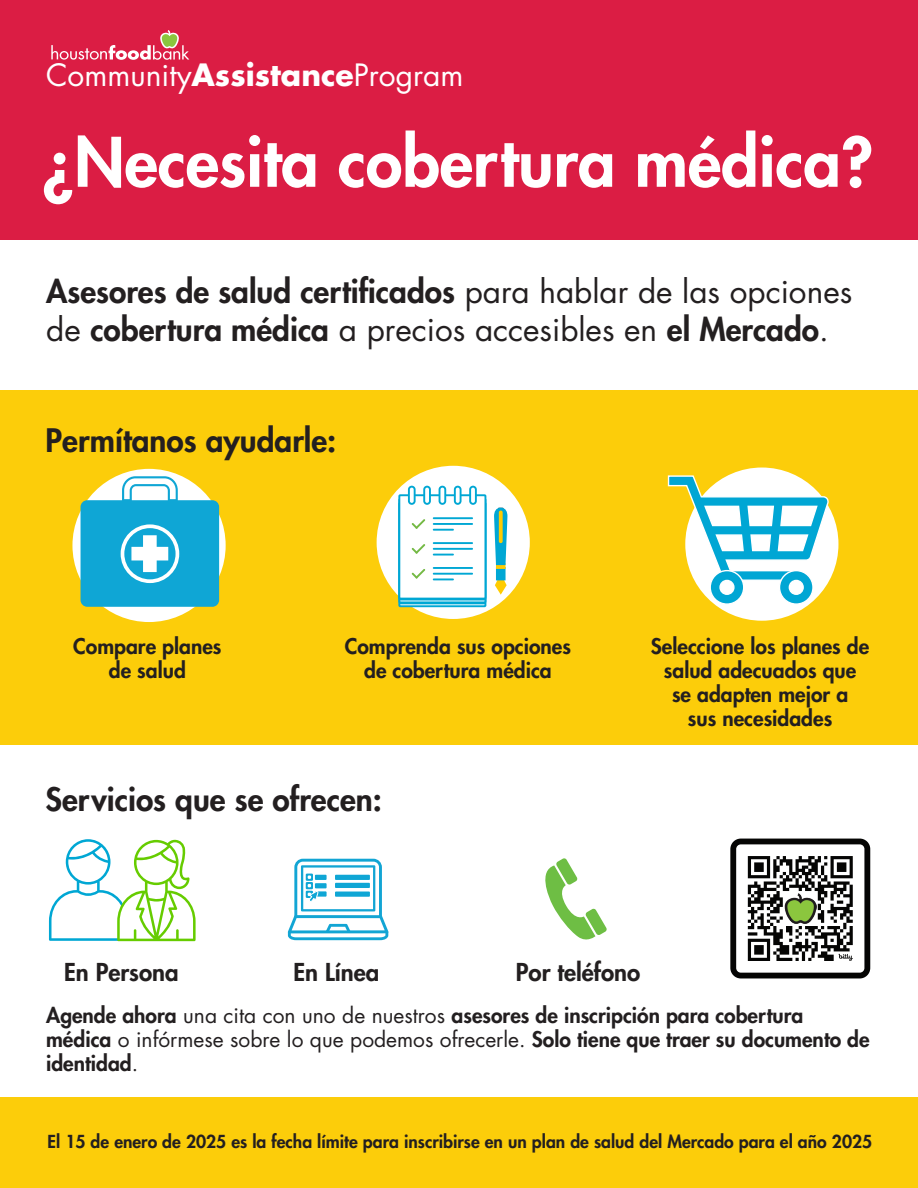
<style>
.page{position:relative;width:918px;height:1188px;background:#fff}
.page>*{position:absolute;margin:0;border:0;box-sizing:border-box;transform-origin:0 0}
.t1{font:800 66.3px "Futura Std";color:#fff}
.t2{font:800 31.5px/37.8px "Futura Std";color:#231f20}
.t3{font:30px "Futura Std";color:#fff}
.t4{font:800 24px "Futura Std";color:#231f20}
.t5{font:800 21px/24px "Futura Std";color:#231f20;text-align:center}
.t6{font:800 17.4px "Futura Std";color:#231f20}
.s1{font-weight:700}
.s2{font-weight:400}
</style>
<div class="page">
<div style="left:0;top:390px;width:918px;height:355px;background:#fccd0a"></div>
<div style="left:0;top:1097px;width:918px;height:91px;background:#fccd0a"></div>
<div style="left:0;top:0;width:917px;height:240px;background:#db1d44"></div>
<div style="left:72px;top:469px;width:154px;height:153px;background:#fff;border-radius:50%"></div>
<div style="left:377px;top:466px;width:153px;height:153px;background:#fff;border-radius:50%"></div>
<div style="left:685px;top:468px;width:153px;height:153px;background:#fff;border-radius:50%"></div>
<svg style="left:51px;top:30px;width:138px;height:30px"></svg>
<svg style="left:667px;top:475px;width:163px;height:130px"></svg>
<svg style="left:122px;top:476px;width:56px;height:24px"></svg>
<div style="left:81px;top:500px;width:138px;height:107px;background:#0fa6d5;border-radius:7px"></div>
<svg style="left:121px;top:524px;width:58px;height:59px"></svg>
<div style="left:398px;top:502px;width:88px;height:105px;border:2px solid #00a7d4"></div>
<div style="left:399px;top:495px;width:86px;height:104px;background:#fff"></div>
<div style="left:398px;top:494px;width:88px;height:106px;border:2px solid #00a7d4"></div>
<div style="left:409px;top:487px;width:6px;height:17px;background:#fff;border-radius:3px"></div>
<div style="left:408px;top:486px;width:8px;height:19px;border:2px solid #00a7d4;border-radius:3px"></div>
<div style="left:424px;top:487px;width:6px;height:17px;background:#fff;border-radius:3px"></div>
<div style="left:423px;top:486px;width:8px;height:19px;border:2px solid #00a7d4;border-radius:3px"></div>
<div style="left:440px;top:487px;width:5px;height:17px;background:#fff;border-radius:3px"></div>
<div style="left:439px;top:486px;width:7px;height:19px;border:2px solid #00a7d4;border-radius:3px"></div>
<div style="left:455px;top:487px;width:6px;height:17px;background:#fff;border-radius:3px"></div>
<div style="left:454px;top:486px;width:8px;height:19px;border:2px solid #00a7d4;border-radius:3px"></div>
<div style="left:470px;top:487px;width:6px;height:17px;background:#fff;border-radius:3px"></div>
<div style="left:469px;top:486px;width:8px;height:19px;border:2px solid #00a7d4;border-radius:3px"></div>
<svg style="left:412px;top:519px;width:13px;height:10px"></svg>
<svg style="left:412px;top:544px;width:13px;height:10px"></svg>
<hr style="left:433px;top:517px;width:40px;height:2px;background:#00a7d4">
<hr style="left:433px;top:523px;width:40px;height:2px;background:#00a7d4">
<hr style="left:433px;top:529px;width:21px;height:2px;background:#00a7d4">
<hr style="left:433px;top:542px;width:40px;height:2px;background:#00a7d4">
<hr style="left:433px;top:548px;width:40px;height:2px;background:#00a7d4">
<hr style="left:433px;top:554px;width:21px;height:2px;background:#00a7d4">
<svg style="left:412px;top:569px;width:13px;height:9px"></svg>
<hr style="left:433px;top:567px;width:40px;height:2px;background:#00a7d4">
<hr style="left:433px;top:573px;width:40px;height:2px;background:#00a7d4">
<hr style="left:433px;top:578px;width:21px;height:2px;background:#00a7d4">
<svg style="left:494px;top:507px;width:14px;height:88px"></svg>
<div style="left:499px;top:511px;width:4px;height:32px;border:2px solid #fc0"></div>
<svg style="left:49px;top:839px;width:147px;height:102px"></svg>
<svg style="left:288px;top:859px;width:100px;height:81px"></svg>
<svg style="left:545px;top:858px;width:62px;height:82px"></svg>
<svg style="left:730px;top:839px;width:140px;height:139px"></svg>
<h3 class="t3" style="left:46px;top:56px;width:419px">Community<span class="s1">Assistance</span>Program</h3>
<h1 class="t1" style="left:42px;top:120px;width:833px">¿Necesita cobertura médica?</h1>
<h2 class="t2" style="left:46px;top:272px;width:808px">Asesores de salud certificados <span class="s2">para hablar de las opciones de</span> cobertura médica <span class="s2">a precios accesibles en</span> el Mercado<span class="s2">.</span></h2>
<h2 class="t2" style="left:46px;top:422px;width:292px">Permítanos ayudarle:</h2>
<p class="t5" style="left:73px;top:634px;width:150px">Compare planes de salud</p>
<p class="t5" style="left:345px;top:634px;width:228px">Comprenda sus opciones de cobertura médica</p>
<p class="t5" style="left:651px;top:634px;width:220px">Seleccione los planes de salud adecuados que<br>se adapten mejor a<br>sus necesidades</p>
<h2 class="t2" style="left:46px;top:780px;width:338px">Servicios que se ofrecen:</h2>
<p class="t4" style="left:64px;top:956px;width:116px">En Persona</p>
<p class="t4" style="left:294px;top:956px;width:87px">En Línea</p>
<p class="t4" style="left:516px;top:956px;width:126px">Por teléfono</p>
<p class="t5" style="left:46px;top:1004px;width:825px;text-align:left">Agende ahora <span class="s2">una cita con uno de nuestros</span> asesores de inscripción para cobertura médica <span class="s2">o infórmese sobre lo que podemos ofrecerle.</span> Solo tiene que traer su documento de identidad<span class="s2">.</span></p>
<p class="t6" style="left:48px;top:1131px;width:826px">El 15 de enero de 2025 es la fecha límite para inscribirse en un plan de salud del Mercado para el año 2025</p>
</div>
